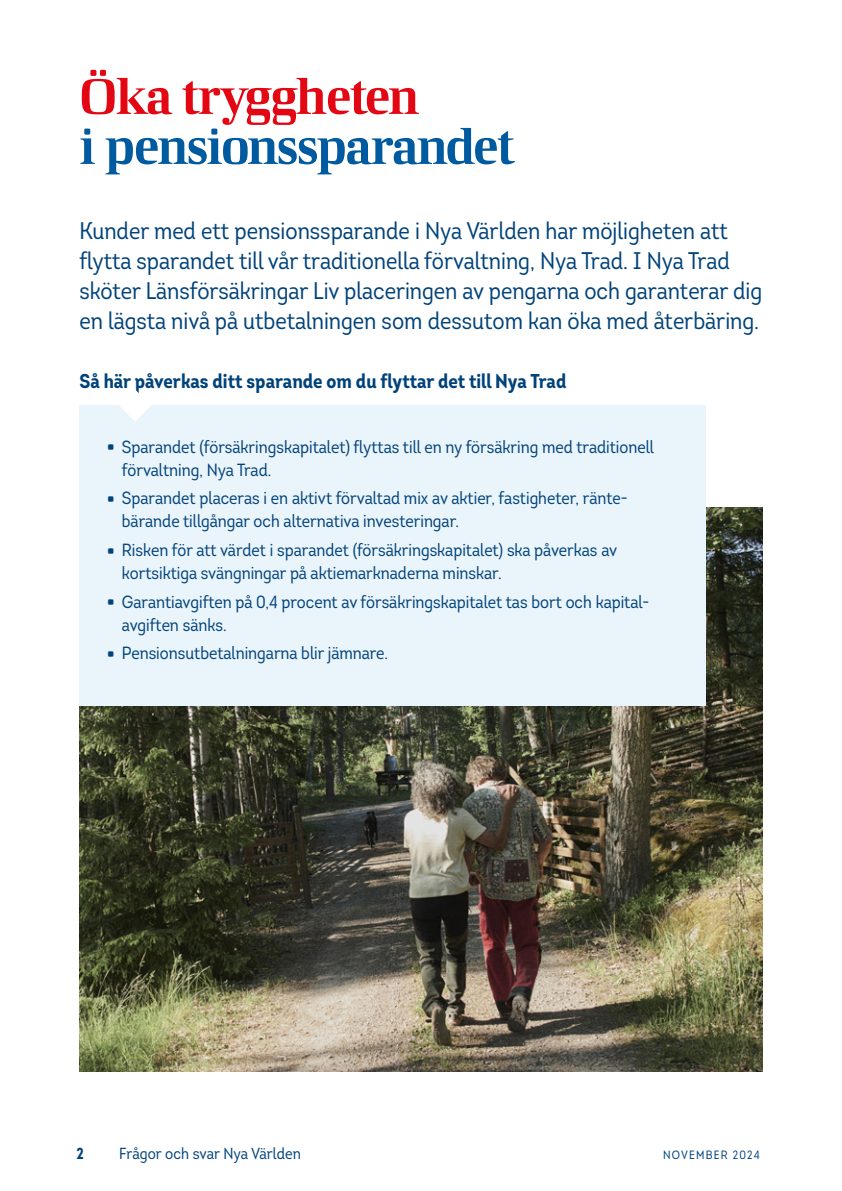
<style>
.page{position:relative;width:842px;height:1191px;background:#fff}
.page>*{position:absolute;margin:0;border:0;box-sizing:border-box;transform-origin:0 0}
._24__Rubrik_2{font:50px/50px "LF Rubrik 2";letter-spacing:-.03em;color:#005aa0}
._24__Ingress{font:24px/30px "Intro Cond";color:#00427a}
._21-4__Frågerubrik{font:700 20px "Intro Cond";color:#00427a}
._24__Brödtext_punktlista{font:17.6px/23px "Intro Cond";color:#00427a}
.t1{font:16px "Intro Cond";letter-spacing:.005em;color:#00427a}
.t2{font:700 16px "Intro Cond";color:#00427a}
.t3{font:12px "Intro Cond";letter-spacing:.1em;color:#00427a}
.s1{color:#e30613}
.s2{font-family:"LF Rubrik 2"}
</style>
<div class="page">
<img style="left:79px;top:507px;width:684px;height:564px">
<div style="left:79px;top:405px;width:627px;height:301px;background:#eaf4fb"></div>
<svg style="left:119px;top:405px;width:32px;height:16px"></svg>
<h2 class="_24__Rubrik_2" style="left:79px;top:70px;width:438px"><span class="s1">Öka tryggheten<br></span>i pensionssparandet</h2>
<p class="_24__Ingress" style="left:79px;top:216px;width:684px">Kunder med ett pensionssparande i Nya Världen har möjligheten att flytta sparandet till vår traditionella förvaltning, Nya Trad. I Nya Trad sköter Länsförsäkringar Liv placeringen av pengarna och garanterar dig en lägsta nivå på utbetalningen som dessutom kan öka med återbäring.</p>
<p class="_21-4__Frågerubrik" style="left:79px;top:368px;width:488px">Så här påverkas ditt sparande om du flyttar det till Nya Trad</p>
<p class="_24__Brödtext_punktlista" style="left:122px;top:435px;width:534px;text-indent:-14px"><span class="s2">•</span> Sparandet (försäkringskapitalet) flyttas till en ny försäkring med traditionell förvaltning, Nya Trad.</p>
<p class="_24__Brödtext_punktlista" style="left:122px;top:487px;width:507px;text-indent:-14px"><span class="s2">•</span> Sparandet placeras i en aktivt förvaltad mix av aktier, fastigheter, ränte&shy;bärande tillgångar och alternativa investeringar.</p>
<p class="_24__Brödtext_punktlista" style="left:122px;top:538px;width:497px;text-indent:-14px"><span class="s2">•</span> Risken för att värdet i sparandet (försäkringskapitalet) ska påverkas av kortsiktiga svängningar på aktiemarknaderna minskar.</p>
<p class="_24__Brödtext_punktlista" style="left:122px;top:590px;width:529px;text-indent:-14px"><span class="s2">•</span> Garantiavgiften på 0,4 procent av försäkringskapitalet tas bort och kapital&shy;avgiften sänks.</p>
<p class="_24__Brödtext_punktlista" style="left:108px;top:642px;width:282px"><span class="s2">•</span> Pensionsutbetalningarna blir jämnare.</p>
<p class="t2" style="left:77px;top:1142px;width:9px">2</p>
<p class="t1" style="left:119px;top:1143px;width:183px">Frågor och svar Nya Världen</p>
<p class="t3" style="left:663px;top:1147px;width:98px">NOVEMBER 2024</p>
</div>
